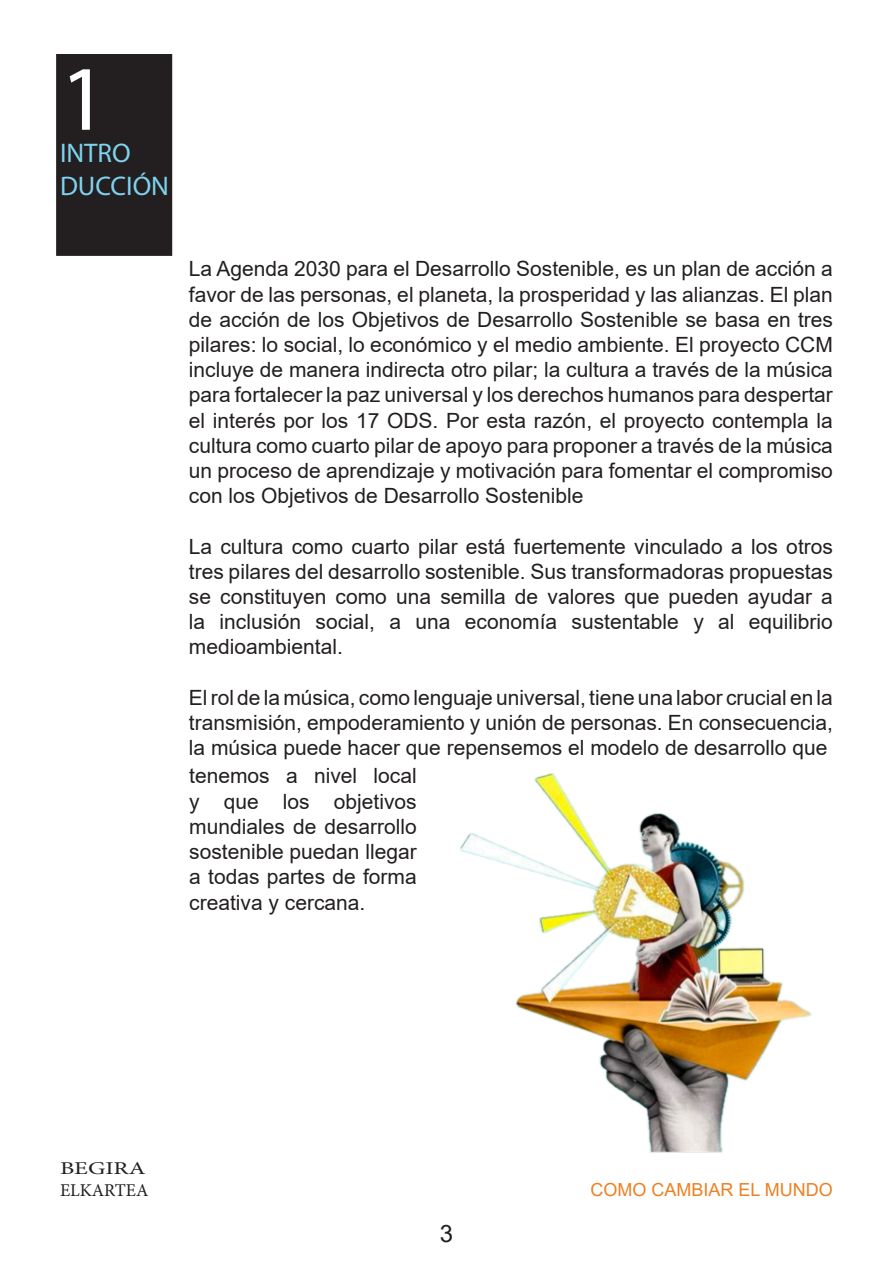
<style>
.page{position:relative;width:893px;height:1263px;background:#fff}
.page>*{position:absolute;margin:0;border:0;box-sizing:border-box;transform-origin:0 0}
.t1{font:93px "Myriad Pro";color:#fff}
.t2{font:27px "Myriad Pro";color:#7ed3ef}
.t3{font:24px "Arial";color:#231f20}
.t4{font:21px/25.2px "Arial";color:#231f20;text-align:justify}
.t5{font:18px "Arial";color:#ec8124}
.t6{font:18px "Minion Pro";color:#231f20}
.t7{font:18px "Minion Pro";color:#231f20;scale:1.35 1}
</style>
<div class="page">
<div style="left:57px;top:55px;width:114px;height:200px;background:#231f20"></div>
<div style="left:56px;top:54px;width:116px;height:202px;border:2px solid #231f20"></div>
<img style="left:460px;top:773px;width:352px;height:380px">
<p class="t1" style="left:60px;top:41px;width:49px">1</p>
<p class="t2" style="left:60px;top:136px;width:72px">INTRO</p>
<p class="t2" style="left:60px;top:169px;width:111px">DUCCIÓN</p>
<p class="t4" style="left:189px;top:256px;width:646px">La Agenda 2030 para el Desarrollo Sostenible, es un plan de acción a favor de las personas, el planeta, la prosperidad y las alianzas. El plan de acción de los Objetivos de Desarrollo Sostenible se basa en tres pilares: lo social, lo económico y el medio ambiente. El proyecto CCM incluye de manera indirecta otro pilar; la cultura a través de la música para fortalecer la paz universal y los derechos humanos para despertar el interés por los 17 ODS. Por esta razón, el proyecto contempla la cultura como cuarto pilar de apoyo para proponer a través de la música un proceso de aprendizaje y motivación para fomentar el compromiso con los Objetivos de Desarrollo Sostenible</p>
<p class="t4" style="left:189px;top:533px;width:646px">La cultura como cuarto pilar está fuertemente vinculado a los otros tres pilares del desarrollo sostenible. Sus transformadoras propuestas se constituyen como una semilla de valores que pueden ayudar a la inclusión social, a una economía sustentable y al equilibrio medioambiental.</p>
<p class="t4" style="left:189px;top:685px;width:646px">El rol de la música, como lenguaje universal, tiene una labor crucial en la transmisión, empoderamiento y unión de personas. En consecuencia, la música puede hacer que repensemos el modelo de desarrollo que</p>
<p class="t4" style="left:189px;top:763px;width:229px">tenemos a nivel local y que los objetivos mundiales de desarrollo sostenible puedan llegar a todas partes de forma creativa y cercana.</p>
<p class="t7" style="left:60px;top:1156px;width:65px">BEGIRA</p>
<p class="t6" style="left:60px;top:1178px;width:90px">ELKARTEA</p>
<p class="t5" style="left:591px;top:1177px;width:244px">COMO CAMBIAR EL MUNDO</p>
<p class="t3" style="left:440px;top:1217px;width:15px">3</p>
</div>
